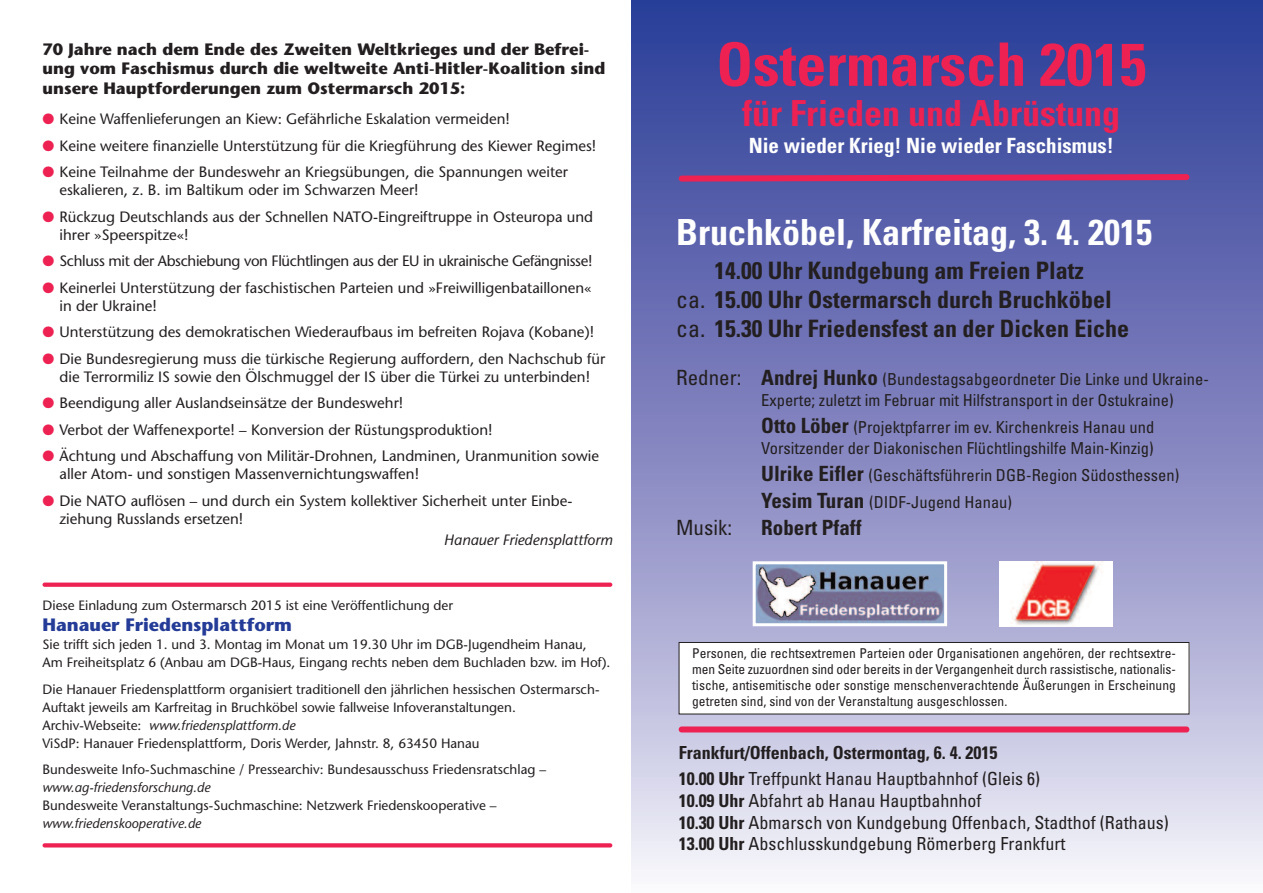
<style>
.page{position:relative;width:1263px;height:893px;background:#fff}
.page>*{position:absolute;margin:0;border:0;box-sizing:border-box;transform-origin:0 0}
.t1{font:700 condensed 60px "Univers";color:#ed2152}
.t2{font:700 condensed 36px "Univers";color:#fff}
.t3{font:700 condensed 36px "Univers";color:#ed2152}
.t4{font:700 condensed 24px/28.8px "Univers";color:#231f20}
.t5{font:700 condensed 21px "Univers";color:#fff}
.t6{font:700 condensed 21px "Univers";color:#231f20}
.t7{font:condensed 21px "Univers";color:#231f20}
.t8{font:condensed 18px/21.6px "Univers";color:#231f20}
.t9{font:700 condensed 18px/25.8px "Univers";color:#231f20}
.t10{font:700 18px "Stone Sans";color:#243c97}
.t11{font:condensed 16.5px/21px "Univers";color:#231f20}
.t12{font:700 16.5px/19.5px "Stone Sans";color:#231f20}
.t13{font:15px/18px "Stone Sans";color:#231f20}
.t14{font:15px "Stone Sans";letter-spacing:-.025em;color:#231f20}
.t15{font:italic 15px "Stone Sans";color:#231f20}
.t16{font:13.5px/18px "Stone Sans";color:#231f20}
.t17{font:condensed 13.5px/16.2px "Univers";color:#231f20;text-align:justify}
.t18{font:italic 13.5px "Stone Sans";color:#231f20}
.s1{color:#ed2152}
.s2{font-style:italic}
.s3{font-weight:400}
.s4{font-size:21px}
.s5{font-weight:700;font-size:21px}
.s6{font-weight:700}
</style>
<div class="page">
<img style="left:632px;top:0;width:631px;height:870px">
<div style="left:679px;top:642px;width:510px;height:72px;background:#fff"></div>
<div style="left:679px;top:642px;width:510px;height:72px;border:1px solid #231f20"></div>
<div style="left:679px;top:726px;width:510px;height:6px;background:#ed2152;border-radius:3px"></div>
<svg style="left:43px;top:583px;width:569px;height:4px;background:#ed2a59"></svg>
<svg style="left:43px;top:843px;width:569px;height:4px;background:#ed2f5c"></svg>
<svg style="left:679px;top:174px;width:510px;height:8px;background:#c52f67"></svg>
<img style="left:757px;top:565px;width:186px;height:57px">
<div style="left:753px;top:561px;width:194px;height:65px;border:3px solid #fff"></div>
<img style="left:999px;top:561px;width:114px;height:65px">
<p class="t12" style="left:43px;top:41px;width:564px">70 Jahre nach dem Ende des Zweiten Weltkrieges und der Befrei&shy;ung vom Faschismus durch die weltweite Anti-Hitler-Koalition sind unsere Hauptforderungen zum Ostermarsch 2015:</p>
<p class="t13" style="left:43px;top:112px;width:469px"><span class="s1">●</span> Keine Waffenlieferungen an Kiew: Gefährliche Eskalation vermeiden!</p>
<p class="t13" style="left:43px;top:138px;width:555px"><span class="s1">●</span> Keine weitere finanzielle Unterstützung für die Kriegführung des Kiewer Regimes!</p>
<p class="t13" style="left:60px;top:165px;width:510px;text-indent:-17px"><span class="s1">●</span> Keine Teilnahme der Bundeswehr an Kriegsübungen, die Spannungen weiter eskalieren, z. B. im Baltikum oder im Schwarzen Meer!</p>
<p class="t13" style="left:60px;top:209px;width:535px;text-indent:-17px"><span class="s1">●</span> Rückzug Deutschlands aus der Schnellen NATO-Eingreiftruppe in Osteuropa und ihrer »Speerspitze«!</p>
<p class="t14" style="left:43px;top:255px;width:551px"><span class="s1">●</span> Schluss mit der Abschiebung von Flüchtlingen aus der EU in ukrainische Gefängnisse!</p>
<p class="t13" style="left:60px;top:280px;width:534px;text-indent:-17px"><span class="s1">●</span> Keinerlei Unterstützung der faschistischen Parteien und »Freiwilligenbataillonen« in der Ukraine!</p>
<p class="t13" style="left:43px;top:325px;width:553px"><span class="s1">●</span> Unterstützung des demokratischen Wiederaufbaus im befreiten Rojava (Kobane)!</p>
<p class="t13" style="left:43px;top:351px;width:564px;text-align:center"><span class="s1">●</span> Die Bundesregierung muss die türkische Regierung auffordern, den Nachschub für die Terrormiliz IS sowie den Ölschmuggel der IS über die Türkei zu unterbinden!</p>
<p class="t13" style="left:43px;top:396px;width:362px"><span class="s1">●</span> Beendigung aller Auslandseinsätze der Bundeswehr!</p>
<p class="t13" style="left:43px;top:422px;width:452px"><span class="s1">●</span> Verbot der Waffenexporte! – Konversion der Rüstungsproduktion!</p>
<p class="t13" style="left:60px;top:449px;width:541px;text-indent:-17px"><span class="s1">●</span> Ächtung und Abschaffung von Militär-Drohnen, Landminen, Uranmunition sowie aller Atom- und sonstigen Massenvernichtungswaffen!</p>
<p class="t13" style="left:60px;top:493px;width:514px;text-indent:-17px"><span class="s1">●</span> Die NATO auflösen – und durch ein System kollektiver Sicherheit unter Einbe&shy;ziehung Russlands ersetzen!</p>
<p class="t15" style="left:444px;top:534px;width:170px">Hanauer Friedensplattform</p>
<p class="t16" style="left:43px;top:598px;width:412px">Diese Einladung zum Ostermarsch 2015 ist eine Veröffentlichung der</p>
<p class="t10" style="left:43px;top:618px;width:251px">Hanauer Friedensplattform</p>
<p class="t16" style="left:43px;top:637px;width:569px">Sie trifft sich jeden 1. und 3. Montag im Monat um 19.30 Uhr im DGB-Jugendheim Hanau,<br>Am Freiheitsplatz 6 (Anbau am DGB-Haus, Eingang rechts neben dem Buchladen bzw. im Hof).</p>
<p class="t16" style="left:43px;top:681px;width:558px">Die Hanauer Friedensplattform organisiert traditionell den jährlichen hessischen Ostermarsch-Auftakt jeweils am Karfreitag in Bruchköbel sowie fallweise Infoveranstaltungen.<br>Archiv-Webseite: <span class="s2">www.friedensplattform.de<br></span>ViSdP: Hanauer Friedensplattform, Doris Werder, Jahnstr. 8, 63450 Hanau</p>
<p class="t16" style="left:43px;top:762px;width:505px">Bundesweite Info-Suchmaschine / Pressearchiv: Bundesausschuss Friedensratschlag –</p>
<p class="t18" style="left:43px;top:782px;width:169px">www.ag-friedensforschung.de</p>
<p class="t16" style="left:43px;top:798px;width:456px">Bundesweite Veranstaltungs-Suchmaschine: Netzwerk Friedenskooperative –</p>
<p class="t18" style="left:43px;top:818px;width:160px">www.friedenskooperative.de</p>
<h1 class="t1" style="left:716px;top:43px;width:431px">Ostermarsch 2015</h1>
<h2 class="t3" style="left:742px;top:100px;width:379px">für Frieden und Abrüstung</h2>
<h3 class="t5" style="left:749px;top:138px;width:367px">Nie wieder Krieg! Nie wieder Faschismus!</h3>
<h2 class="t2" style="left:676px;top:219px;width:477px">Bruchköbel, Karfreitag, 3. 4. 2015</h2>
<h3 class="t4" style="left:676px;top:258px;width:454px;text-indent:38px">14.00 Uhr Kundgebung am Freien Platz<br><span class="s3">ca.</span> 15.00 Uhr Ostermarsch durch Bruchköbel <span class="s3">ca.</span> 15.30 Uhr Friedensfest an der Dicken Eiche</h3>
<p class="t11" style="left:761px;top:370px;width:449px;text-indent:-85px"><span class="s4">Redner:</span> <span class="s5">Andrej Hunko</span> (Bundestagsabgeordneter Die Linke und Ukraine-<br>Experte; zuletzt im Februar mit Hilfstransport in der Ostukraine)</p>
<p class="t11" style="left:761px;top:418px;width:395px"><span class="s5">Otto Löber</span> (Projektpfarrer im ev. Kirchenkreis Hanau und<br>Vorsitzender der Diakonischen Flüchtlingshilfe Main-Kinzig)</p>
<p class="t11" style="left:761px;top:463px;width:420px;line-height:27px"><span class="s5">Ulrike Eifler</span> (Geschäftsführerin DGB-Region Südosthessen)<br><span class="s5">Yesim Turan</span> (DIDF-Jugend Hanau)</p>
<h3 class="t7" style="left:676px;top:520px;width:57px">Musik:</h3>
<h3 class="t6" style="left:761px;top:520px;width:102px">Robert Pfaff</h3>
<p class="t17" style="left:692px;top:646px;width:485px">Personen, die rechtsextremen Parteien oder Organisationen angehören, der rechtsextre&shy;men Seite zuzuordnen sind oder bereits in der Vergangenheit durch rassistische, nationalis&shy;tische, antisemitische oder sonstige menschenverachtende Äußerungen in Erscheinung getreten sind, sind von der Veranstaltung ausgeschlossen.</p>
<p class="t9" style="left:679px;top:742px;width:363px">Frankfurt/Offenbach, Ostermontag, 6. 4. 2015<br>10.00 Uhr <span class="s3">Treffpunkt Hanau Hauptbahnhof (Gleis 6)</span></p>
<p class="t8" style="left:679px;top:791px;width:491px"><span class="s6">10.09 Uhr</span> Abfahrt ab Hanau Hauptbahnhof<br><span class="s6">10.30 Uhr</span> Abmarsch von Kundgebung Offenbach, Stadthof (Rathaus)<br><span class="s6">13.00 Uhr</span> Abschlusskundgebung Römerberg Frankfurt</p>
</div>
